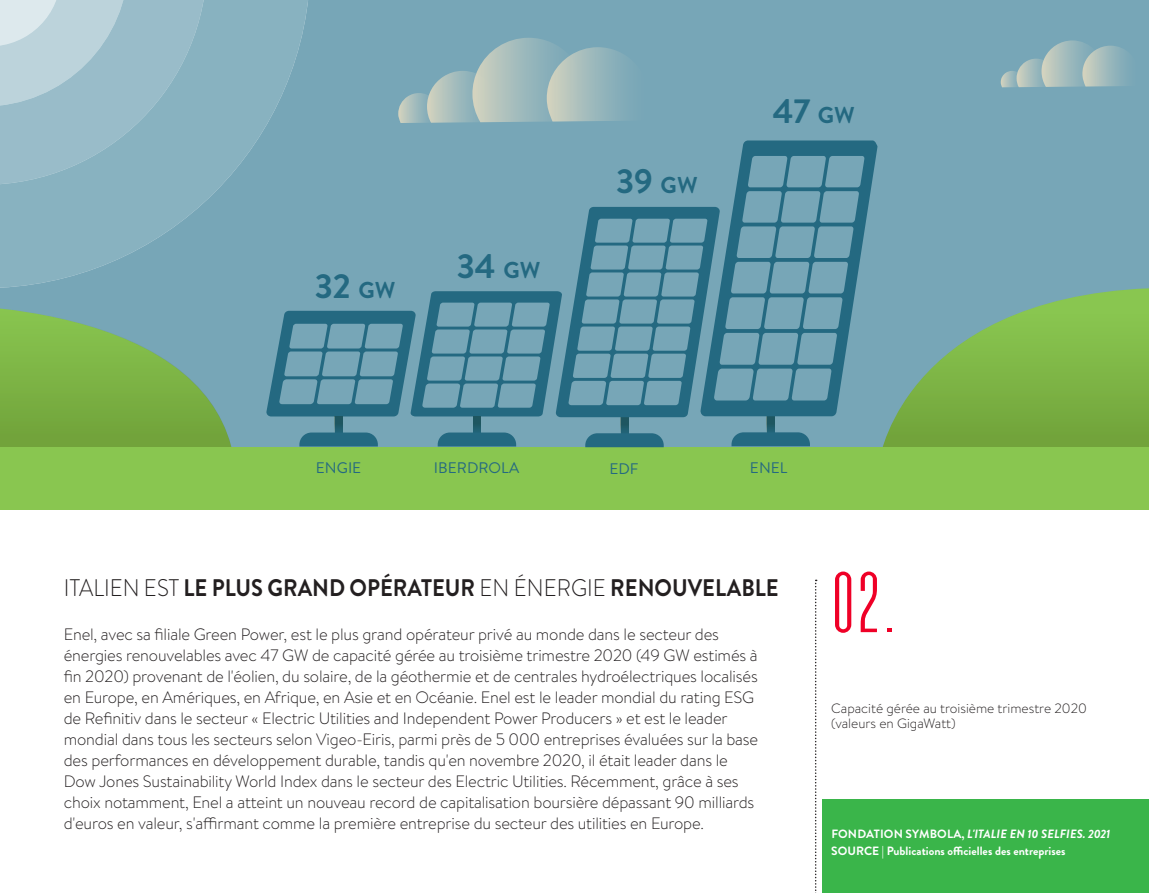
<style>
.page{position:relative;width:1149px;height:893px;background:#fff}
.page>*{position:absolute;margin:0;border:0;box-sizing:border-box;transform-origin:0 0}
.t1{font:condensed 75px "Chrysler";color:#ef0027}
.t2{font:700 34.65px "Brandon Grotesque";color:#246981}
.t3{font:700 24px "Brandon Grotesque";color:#231f20;scale:.91 1}
.t4{font:300 16.5px/21px "Brandon Text";letter-spacing:-.01em;color:#231f20}
.t5{font:15.3px "Brandon Grotesque";color:#246981}
.t6{font:300 13.5px/15px "Brandon Text";color:#231f20}
.t7{font:700 12px "Brandon Grotesque";color:#fff}
.t8{font:italic 700 12px "Brandon Grotesque";letter-spacing:.01em;color:#fff}
.s1{font-size:22.95px}
.s2{font-weight:300}
.s3{font-style:normal}
</style>
<div class="page">
<div style="left:822px;top:799px;width:326px;height:94px;background:#3ab54a"></div>
<svg style="left:815px;top:580px;width:1px;height:313px"></svg>
<div style="left:0;top:0;width:1148px;height:447px;background:#77a6b7"></div>
<svg style="left:0;top:0;width:310px;height:288px;background:#81adbc"></svg>
<svg style="left:0;top:0;width:207px;height:185px;background:#9fc0cc"></svg>
<div style="left:0;top:290px;width:234px;height:14px;background:#77a6b7"></div>
<svg style="left:879px;top:288px;width:269px;height:159px;background:#7baf63"></svg>
<svg style="left:0;top:304px;width:234px;height:143px;background:#79ad65"></svg>
<svg style="left:398px;top:38px;width:250px;height:85px;background:#95b5ba"></svg>
<svg style="left:1000px;top:40px;width:138px;height:47px;background:#95b5ba"></svg>
<div style="left:0;top:447px;width:1148px;height:63px;background:#89c650"></div>
<svg style="left:766px;top:416px;width:8px;height:16px"></svg>
<svg style="left:700px;top:140px;width:177px;height:276px;background:#5f94a7"></svg>
<svg style="left:731px;top:432px;width:78px;height:14px"></svg>
<svg style="left:620px;top:417px;width:8px;height:16px"></svg>
<svg style="left:585px;top:433px;width:78px;height:14px"></svg>
<svg style="left:473px;top:417px;width:7px;height:15px"></svg>
<svg style="left:437px;top:432px;width:79px;height:14px"></svg>
<svg style="left:334px;top:417px;width:1px;height:16px"></svg>
<svg style="left:266px;top:207px;width:454px;height:210px;background:#6196a9"></svg>
<svg style="left:335px;top:416px;width:7px;height:17px"></svg>
<svg style="left:299px;top:433px;width:79px;height:13px"></svg>
<p class="t2" style="left:315px;top:262px;width:82px">32 <span class="s1">GW</span></p>
<p class="t2" style="left:456px;top:242px;width:85px">34 <span class="s1">GW</span></p>
<p class="t5" style="left:316px;top:457px;width:47px">ENGIE</p>
<p class="t5" style="left:434px;top:457px;width:87px">IBERDROLA</p>
<p class="t2" style="left:616px;top:157px;width:83px">39 <span class="s1">GW</span></p>
<p class="t2" style="left:772px;top:87px;width:84px">47 <span class="s1">GW</span></p>
<p class="t5" style="left:609px;top:458px;width:31px">EDF</p>
<p class="t5" style="left:749px;top:457px;width:39px">ENEL</p>
<p class="t3" style="left:64px;top:571px;width:786px"><span class="s2">ITALIEN EST</span> LE PLUS GRAND OPÉRATEUR <span class="s2">EN ÉNERGIE</span> RENOUVELABLE</p>
<p class="t4" style="left:64px;top:623px;width:695px">Enel, avec sa filiale Green Power, est le plus grand opérateur privé au monde dans le secteur des énergies renouvelables avec 47 GW de capacité gérée au troisième trimestre 2020 (49 GW estimés à fin 2020) provenant de l'éolien, du solaire, de la géothermie et de centrales hydroélectriques localisés en Europe, en Amériques, en Afrique, en Asie et en Océanie. Enel est le leader mondial du rating ESG de Refinitiv dans le secteur « Electric Utilities and Independent Power Producers » et est le leader mondial dans tous les secteurs selon Vigeo-Eiris, parmi près de 5 000 entreprises évaluées sur la base des performances en développement durable, tandis qu'en novembre 2020, il était leader dans le Dow Jones Sustainability World Index dans le secteur des Electric Utilities. Récemment, grâce à ses choix notamment, Enel a atteint un nouveau record de capitalisation boursière dépassant 90 milliards d'euros en valeur, s'affirmant comme la première entreprise du secteur des utilities en Europe.</p>
<p class="t1" style="left:831px;top:558px;width:66px">02.</p>
<p class="t6" style="left:831px;top:700px;width:257px">Capacité gérée au troisième trimestre 2020 (valeurs en GigaWatt)</p>
<p class="t8" style="left:831px;top:825px;width:280px"><span class="s3">FONDATION SYMBOLA,</span> L'ITALIE EN 10 SELFIES. 2021</p>
<p class="t7" style="left:831px;top:842px;width:236px">SOURCE | Publications officielles des entreprises</p>
</div>
